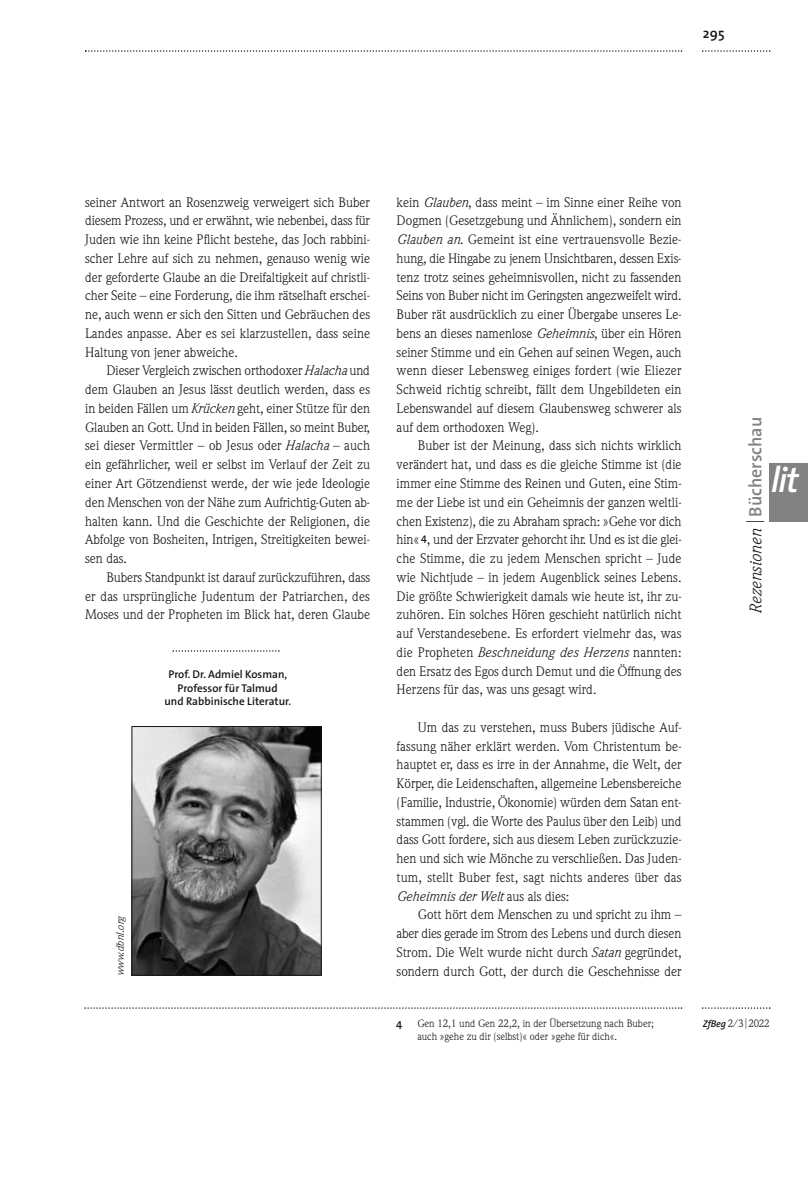
<style>
.page{position:relative;width:808px;height:1191px;background:#fff}
.page>*{position:absolute;margin:0;border:0;box-sizing:border-box;transform-origin:0 0}
.t1{font:italic 600 36px "The Sans";color:#fff}
.t2{font:italic 16.5px "Weidemann";color:#151616}
.t3{font:600 14.1px "The Sans";color:#151616}
.t4{font:13.5px/18.8px "Weidemann";color:#151616;text-align:justify}
.t5{font:600 11.25px/13.5px "The Sans";color:#151616;text-align:center}
.t6{font:10.5px/13.5px "Weidemann";color:#151616}
.t7{font:italic 10.5px "Weidemann";color:#151616}
.s1{font-style:italic}
.s2{font-family:"The Sans";font-weight:200;font-style:normal;font-size:18px}
.s3{font-family:"The Sans";font-weight:600;font-style:normal;font-size:18px;color:#818281}
.s4{font-family:"The Sans";font-weight:600;font-style:italic;font-size:9.75px}
.s5{font-family:"The Sans";font-weight:200}
</style>
<div class="page">
<div style="left:770px;top:464px;width:38px;height:58px;background:#818281"></div>
<svg style="left:85px;top:50px;width:597px;height:2px"></svg>
<svg style="left:84px;top:1007px;width:598px;height:1px"></svg>
<svg style="left:702px;top:1007px;width:68px;height:1px"></svg>
<svg style="left:702px;top:50px;width:68px;height:2px"></svg>
<img style="left:134px;top:728px;width:185px;height:245px">
<div style="left:132px;top:726px;width:189px;height:249px;border:1px solid #151616"></div>
<svg style="left:173px;top:650px;width:107px;height:1px"></svg>
<p class="t3" style="left:703px;top:28px;width:23px">295</p>
<p class="t4" style="left:85px;top:194px;width:286px">seiner Antwort an Rosenzweig verweigert sich Buber diesem Prozess, und er erwähnt, wie nebenbei, dass für Juden wie ihn keine Pflicht bestehe, das Joch rabbini&shy;scher Lehre auf sich zu nehmen, genauso wenig wie der geforderte Glaube an die Dreifaltigkeit auf christli&shy;cher Seite – eine Forderung, die ihm rätselhaft erschei&shy;ne, auch wenn er sich den Sitten und Gebräuchen des Landes anpasse. Aber es sei klarzustellen, dass seine Haltung von jener abweiche.</p>
<p class="t4" style="left:85px;top:362px;width:286px;text-indent:21px">Dieser Vergleich zwischen orthodoxer<span class="s1">Halacha</span> und dem Glauben an Jesus lässt deutlich werden, dass es in beiden Fällen um<span class="s1">Krücken</span> geht, einer Stütze für den Glauben an Gott. Und in beiden Fällen, so meint Buber, sei dieser Vermittler – ob Jesus oder <span class="s1">Halacha</span> – auch ein gefährlicher, weil er selbst im Verlauf der Zeit zu einer Art Götzendienst werde, der wie jede Ideologie den Menschen von der Nähe zum Aufrichtig-Guten ab&shy;halten kann. Und die Geschichte der Religionen, die Abfolge von Bosheiten, Intrigen, Streitigkeiten bewei&shy;sen das.</p>
<p class="t4" style="left:85px;top:569px;width:286px;text-indent:21px">Bubers Standpunkt ist darauf zurückzuführen, dass er das ursprüngliche Judentum der Patriarchen, des Moses und der Propheten im Blick hat, deren Glaube</p>
<p class="t5" style="left:164px;top:669px;width:128px">Prof. Dr. Admiel Kosman,<br>Professor für Talmud<br>und Rabbinische Literatur.</p>
<p class="t7" style="left:116px;top:976px;width:61px;rotate:-90deg">www.dbnl.org</p>
<p class="t4" style="left:397px;top:194px;width:286px">kein <span class="s1">Glauben</span>, dass meint – im Sinne einer Reihe von Dogmen (Gesetzgebung und Ähnlichem), sondern ein <span class="s1">Glauben an</span>. Gemeint ist eine vertrauensvolle Bezie&shy;hung, die Hingabe zu jenem Unsichtbaren, dessen Exis&shy;tenz trotz seines geheimnisvollen, nicht zu fassenden Seins von Buber nicht im Geringsten angezweifelt wird.<br>Buber rät ausdrücklich zu einer Übergabe unseres Le&shy;bens an dieses namenlose <span class="s1">Geheimnis</span>, über ein Hören seiner Stimme und ein Gehen auf seinen Wegen, auch wenn dieser Lebensweg einiges fordert (wie Eliezer Schweid richtig schreibt, fällt dem Ungebildeten ein Lebenswandel auf diesem Glaubensweg schwerer als auf dem orthodoxen Weg).</p>
<p class="t4" style="left:397px;top:437px;width:287px;text-indent:21px">Buber ist der Meinung, dass sich nichts wirklich verändert hat, und dass es die gleiche Stimme ist (die immer eine Stimme des Reinen und Guten, eine Stim&shy;me der Liebe ist und ein Geheimnis der ganzen weltli&shy;chen Existenz), die zu Abraham sprach: »Gehe vor dich hin« <sup>4</sup>, und der Erzvater gehorcht ihr. Und es ist die glei - che Stimme, die zu jedem Menschen spricht – Jude wie Nichtjude – in jedem Augenblick seines Lebens.<br>Die größte Schwierigkeit damals wie heute ist, ihr zu&shy;zuhören. Ein solches Hören geschieht natürlich nicht auf Verstandesebene. Es erfordert vielmehr das, was die Propheten <span class="s1">Beschneidung des Herzens</span> nannten: den Ersatz des Egos durch Demut und die Öffnung des Herzens für das, was uns gesagt wird.</p>
<p class="t4" style="left:397px;top:719px;width:286px;text-indent:21px">Um das zu verstehen, muss Bubers jüdische Auf&shy;fassung näher erklärt werden. Vom Christentum be&shy;hauptet er, dass es irre in der Annahme, die Welt, der Körper, die Leidenschaften, allgemeine Lebensbereiche (Familie, Industrie, Ökonomie) würden dem Satan ent&shy;stammen (vgl. die Worte des Paulus über den Leib) und dass Gott fordere, sich aus diesem Leben zurückzuzie&shy;hen und sich wie Mönche zu verschließen. Das Juden&shy;tum, stellt Buber fest, sagt nichts anderes über das <span class="s1">Geheimnis der Welt</span> aus als dies:</p>
<p class="t4" style="left:397px;top:906px;width:286px;text-indent:21px">Gott hört dem Menschen zu und spricht zu ihm – aber dies gerade im Strom des Lebens und durch diesen Strom. Die Welt wurde nicht durch <span class="s1">Satan</span> gegründet, sondern durch Gott, der durch die Geschehnisse der</p>
<p class="t2" style="left:749px;top:614px;width:198px;rotate:-90deg">Rezensionen <span class="s2">|</span> <span class="s3">Bücherschau</span></p>
<h1 class="t1" style="left:771px;top:466px;width:30px">lit</h1>
<p class="t5" style="left:396px;top:1017px;width:8px">4</p>
<p class="t6" style="left:417px;top:1017px;width:238px">Gen 12,1 und Gen 22,2, in der Übersetzung nach Buber; auch »gehe zu dir (selbst)« oder »gehe für dich«.</p>
<p class="t6" style="left:703px;top:1017px;width:68px"><span class="s4">ZfBeg</span> 2/3<span class="s5">|</span>2022</p>
</div>
